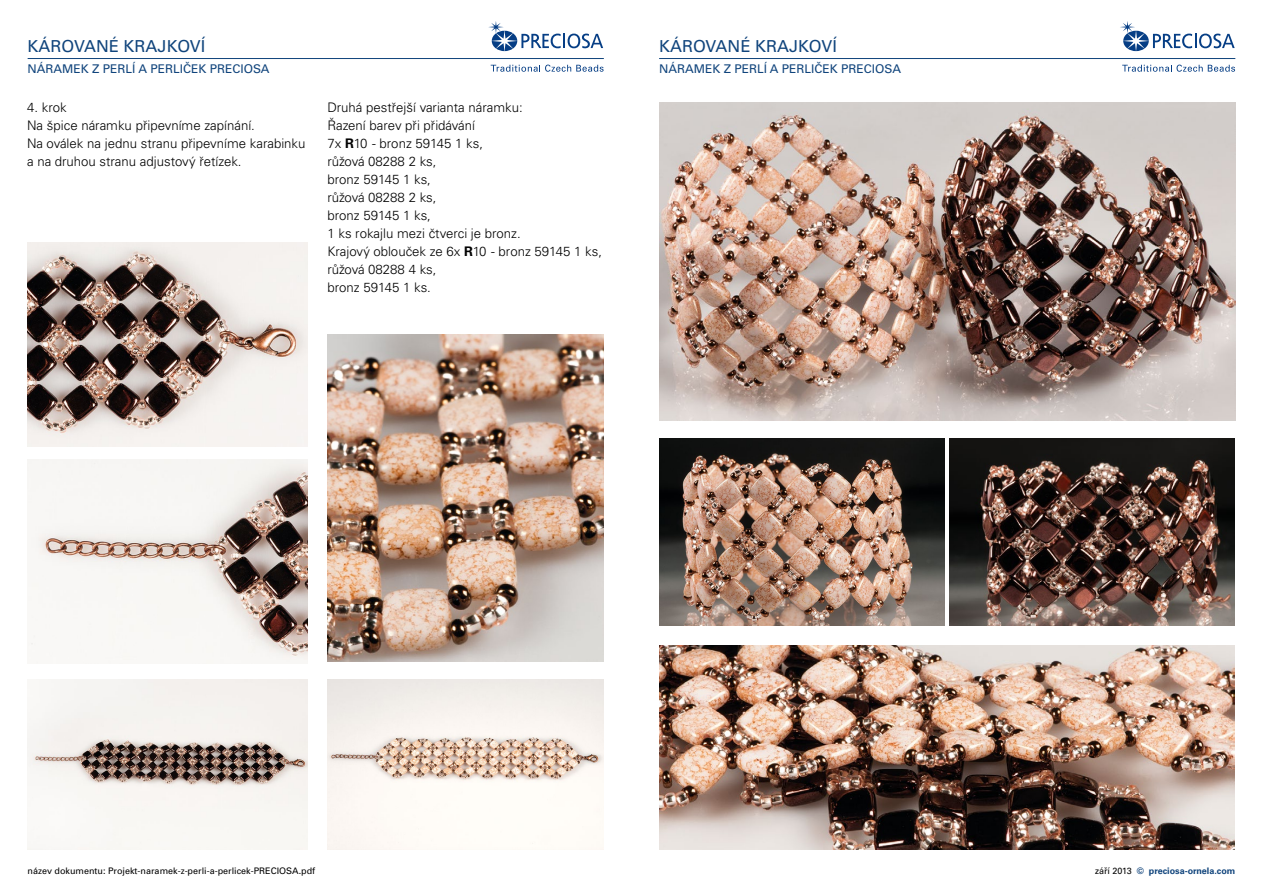
<style>
.page{position:relative;width:1263px;height:893px;background:#fff}
.page>*{position:absolute;margin:0;border:0;box-sizing:border-box;transform-origin:0 0}
.t1{font:16.5px "Univers LTCYR 55 Roman";color:#10447c}
.t2{font:300 13.2px/18px "Univers LTCYR 45";color:#000}
.t3{font:12px "Univers LTCYR 55 Roman";color:#10447c}
.t4{font:9px "Univers CE";color:#000}
.t5{font:700 9px "Univers LTCYR 65";color:#10447c}
.s1{font-family:"Univers LTCYR 65";font-weight:700}
.s2{font-family:"Univers LTCYR 55 Roman";font-weight:400;color:#000}
</style>
<div class="page">
<hr style="left:28px;top:58px;width:576px;height:1px;background:#10447c">
<hr style="left:659px;top:58px;width:576px;height:1px;background:#10447c">
<svg style="left:491px;top:65px;width:113px;height:7px"></svg>
<svg style="left:488px;top:21px;width:115px;height:30px"></svg>
<svg style="left:1122px;top:65px;width:113px;height:7px"></svg>
<svg style="left:1120px;top:21px;width:115px;height:30px"></svg>
<img style="left:27px;top:459px;width:281px;height:204px">
<img style="left:27px;top:242px;width:281px;height:204px">
<img style="left:327px;top:335px;width:277px;height:326px">
<img style="left:659px;top:102px;width:576px;height:319px">
<img style="left:659px;top:439px;width:285px;height:187px">
<img style="left:949px;top:439px;width:285px;height:187px">
<img style="left:27px;top:679px;width:281px;height:170px">
<img style="left:327px;top:679px;width:277px;height:170px">
<img style="left:659px;top:645px;width:575px;height:204px">
<p class="t1" style="left:28px;top:35px;width:179px">KÁROVANÉ KRAJKOVÍ</p>
<p class="t1" style="left:659px;top:35px;width:179px">KÁROVANÉ KRAJKOVÍ</p>
<p class="t3" style="left:28px;top:60px;width:243px">NÁRAMEK Z PERLÍ A PERLIČEK PRECIOSA</p>
<p class="t3" style="left:659px;top:60px;width:243px">NÁRAMEK Z PERLÍ A PERLIČEK PRECIOSA</p>
<p class="t2" style="left:27px;top:98px;width:280px">4. krok<br>Na špice náramku připevníme zapínání.<br>Na oválek na jednu stranu připevníme karabinku a na druhou stranu adjustový řetízek.</p>
<p class="t2" style="left:327px;top:98px;width:276px">Druhá pestřejší varianta náramku:<br>Řazení barev při přidávání<br>7x <span class="s1">R</span>10 - bronz 59145 1 ks,<br>růžová 08288 2 ks,<br>bronz 59145 1 ks,<br>růžová 08288 2 ks,<br>bronz 59145 1 ks,<br>1 ks rokajlu mezi čtverci je bronz.<br>Krajový oblouček ze 6x <span class="s1">R</span>10 - bronz 59145 1 ks, růžová 08288 4 ks,<br>bronz 59145 1 ks.</p>
<p class="t4" style="left:28px;top:866px;width:289px">název dokumentu: Projekt-naramek-z-perli-a-perlicek-PRECIOSA.pdf</p>
<p class="t5" style="left:1095px;top:865px;width:142px"><span class="s2">září 2013</span> © preciosa-ornela.com</p>
</div>
